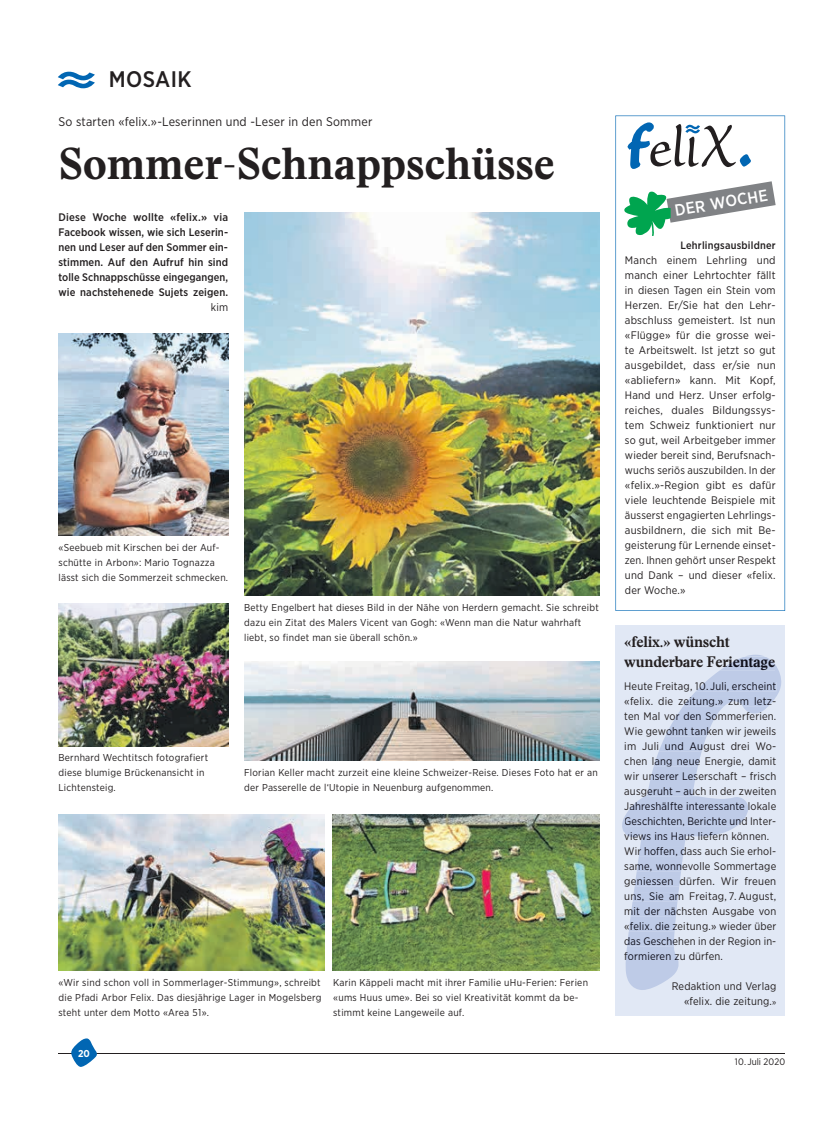
<style>
.page{position:relative;width:833px;height:1134px;background:#fff}
.page>*{position:absolute;margin:0;border:0;box-sizing:border-box;transform-origin:0 0}
.t1{font:700 43.75px "Stanley";letter-spacing:-.01em;color:#231f20}
.t2{font:500 22.5px "Gotham Narrow";letter-spacing:.015em;color:#231f20}
.t3{font:500 16.25px "Gotham Narrow";color:#fff}
.t4{font:700 15px "Stanley";letter-spacing:-.02em;color:#0f0f1b}
.t5{font:700 15px "Stanley";letter-spacing:-.02em;color:#231f20}
.t6{font:12.5px "Gotham Narrow";letter-spacing:.015em;color:#231f20}
.t7{font:11px/15px "Gotham Narrow";letter-spacing:.015em;color:#231f20;text-align:justify}
.t8{font:11px/15px "Gotham Narrow";letter-spacing:.015em;color:#0f0f1b}
.t9{font:500 11px/15px "Gotham Narrow";letter-spacing:.01em;color:#231f20;text-align:justify}
.t10{font:500 10.62px "Gotham Narrow";letter-spacing:.02em;color:#231f20}
.t11{font:10px/15px "Gotham Narrow";letter-spacing:.025em;color:#231f20}
.t12{font:700 10px "Gotham Narrow";color:#fff}
.t13{font:9.38px "Gotham Narrow";letter-spacing:.005em;color:#231f20}
.s1{font-size:8.5px}
</style>
<div class="page">
<svg style="left:58px;top:72px;width:37px;height:16px"></svg>
<hr style="left:58px;top:1053px;width:727px;height:1px;background:#231f20">
<svg style="left:71px;top:1038px;width:26px;height:29px"></svg>
<svg style="left:615px;top:116px;width:170px;height:495px"></svg>
<svg style="left:628px;top:122px;width:123px;height:47px"></svg>
<svg style="left:623px;top:181px;width:152px;height:55px"></svg>
<div style="left:615px;top:626px;width:170px;height:390px;background:#e1e8f5"></div>
<img style="left:244px;top:213px;width:355px;height:383px">
<img style="left:58px;top:603px;width:170px;height:144px">
<img style="left:58px;top:334px;width:170px;height:202px">
<img style="left:244px;top:662px;width:355px;height:99px">
<img style="left:58px;top:814px;width:266px;height:157px">
<img style="left:333px;top:814px;width:266px;height:157px">
<svg style="left:622px;top:655px;width:159px;height:335px"></svg>
<h2 class="t2" style="left:109px;top:65px;width:84px">MOSAIK</h2>
<p class="t6" style="left:58px;top:113px;width:315px">So starten «felix.»-Leserinnen und -Leser in den Sommer</p>
<h1 class="t1" style="left:58px;top:139px;width:498px">Sommer-Schnappschüsse</h1>
<p class="t9" style="left:58px;top:209px;width:171px">Diese Woche wollte «felix.» via Facebook wissen, wie sich Leserin&shy;nen und Leser auf den Sommer ein&shy;stimmen. Auf den Aufruf hin sind tolle Schnappschüsse eingegangen, wie nachstehenede Sujets zeigen.</p>
<p class="t7" style="left:211px;top:299px;width:19px">kim</p>
<p class="t11" style="left:58px;top:540px;width:171px">«Seebueb mit Kirschen bei der Auf&shy;schütte in Arbon»: Mario Tognazza lässt sich die Sommerzeit schmecken.</p>
<p class="t11" style="left:244px;top:600px;width:356px">Betty Engelbert hat dieses Bild in der Nähe von Herdern gemacht. Sie schreibt dazu ein Zitat des Malers Vicent van Gogh: «Wenn man die Natur wahrhaft liebt, so findet man sie überall schön.»</p>
<p class="t11" style="left:58px;top:750px;width:151px">Bernhard Wechtitsch fotografiert diese blumige Brückenansicht in<br>Lichtensteig.</p>
<p class="t11" style="left:244px;top:765px;width:355px">Florian Keller macht zurzeit eine kleine Schweizer-Reise. Dieses Foto hat er an der Passerelle de l‘Utopie in Neuenburg aufgenommen.</p>
<p class="t11" style="left:58px;top:975px;width:264px;text-align:justify">«Wir sind schon voll in Sommerlager-Stimmung», schreibt die Pfadi Arbor Felix. Das diesjährige Lager in Mogelsberg steht unter dem Motto «Area 51».</p>
<p class="t11" style="left:333px;top:975px;width:256px">Karin Käppeli macht mit ihrer Familie uHu-Ferien: Ferien «ums Huus ume». Bei so viel Kreativität kommt da be&shy;stimmt keine Langeweile auf.</p>
<p class="t12" style="left:78px;top:1047px;width:13px">20</p>
<h3 class="t3" style="left:673px;top:200px;width:96px;rotate:-9deg">DER WOCHE</h3>
<p class="t10" style="left:680px;top:238px;width:97px">Lehrlingsausbildner</p>
<p class="t7" style="left:625px;top:252px;width:152px">Manch einem Lehrling und manch einer Lehrtochter fällt in diesen Tagen ein Stein vom Herzen. Er/Sie hat den Lehr&shy;abschluss gemeistert. Ist nun «Flügge» für die grosse wei&shy;te Arbeitswelt. Ist jetzt so gut ausgebildet, dass er/sie nun «abliefern» kann. Mit Kopf, Hand und Herz. Unser erfolg&shy;reiches, duales Bildungssys&shy;tem Schweiz funktioniert nur so gut, weil Arbeitgeber immer wieder bereit sind, Berufsnach&shy;wuchs seriös auszubilden. In der «felix.»-Region gibt es dafür viele leuchtende Beispiele mit äusserst engagierten Lehrlings&shy;ausbildnern, die sich mit Be&shy;geisterung für Lernende einset&shy;zen. Ihnen gehört unser Respekt und Dank – und dieser «felix. der Woche.»</p>
<h3 class="t5" style="left:624px;top:633px;width:107px">«felix.» wünscht</h3>
<h3 class="t4" style="left:624px;top:653px;width:152px">wunderbare Ferientage</h3>
<p class="t8" style="left:624px;top:678px;width:154px">Heute Freitag, 10. Juli, erscheint «felix. die zeitung.» zum letz&shy;ten Mal vor den Sommerferien.<br>Wie gewohnt tanken wir jeweils im Juli und August drei Wo&shy;chen lang neue Energie, damit wir unserer Leserschaft – frisch ausgeruht – auch in der zweiten<br>Jahreshälfte interessante lokale<br>Geschichten, Berichte und Inter&shy;views ins Haus liefern können.<br>Wir hoffen, dass auch Sie erhol&shy;same, wonnevolle Sommertage geniessen dürfen. Wir freuen uns, Sie am Freitag, 7. August, mit der nächsten Ausgabe von «felix. die zeitung.» wieder über das Geschehen in der Region in&shy;formieren zu dürfen.</p>
<p class="t8" style="left:671px;top:978px;width:106px">Redaktion und Verlag</p>
<p class="t7" style="left:684px;top:993px;width:94px">«felix. die zeitung.<span class="s1">»</span></p>
<p class="t13" style="left:735px;top:1056px;width:52px">10. Juli 2020</p>
</div>
